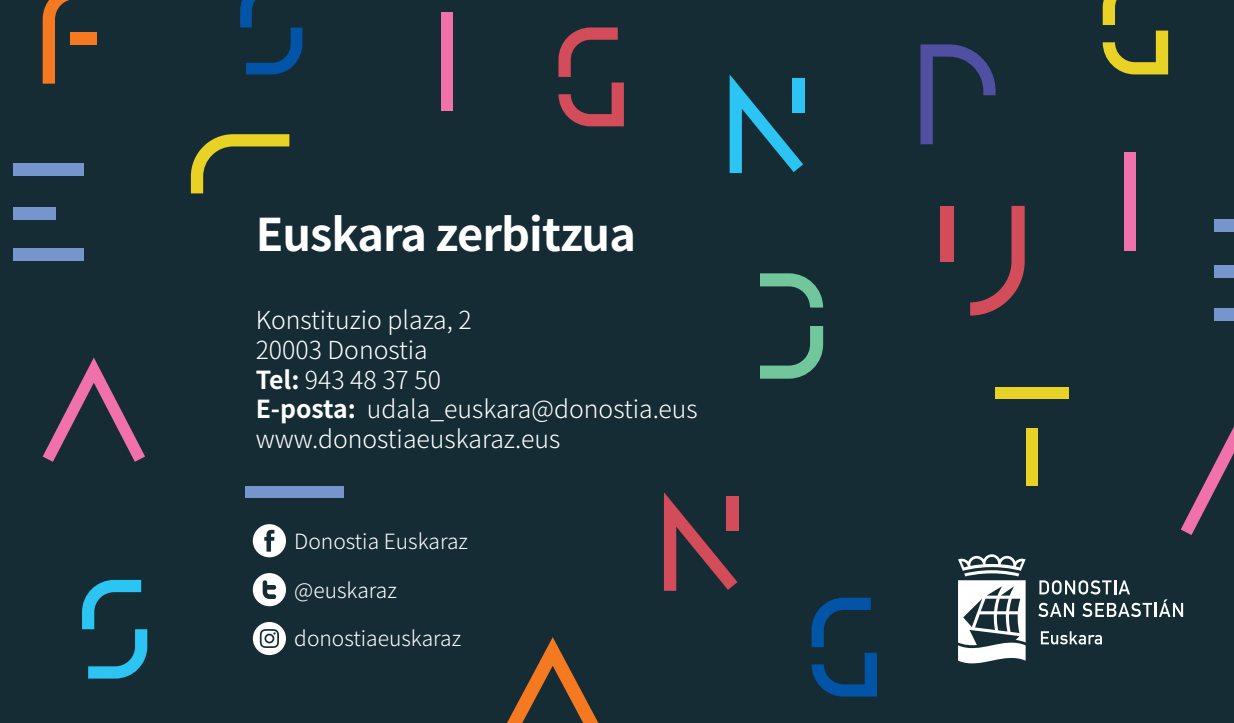
<style>
.page{position:relative;width:1234px;height:723px;background:#fff}
.page>*{position:absolute;margin:0;border:0;box-sizing:border-box;transform-origin:0 0}
.t1{font:700 45px "Noto Sans JP";letter-spacing:-.02em;color:#fff}
.t2{font:300 24.9px "Noto Sans JP";color:#fff}
.t3{font:300 21px "Noto Sans JP";color:#fff}
.s1{font-weight:700}
</style>
<div class="page">
<div style="left:0;top:0;width:1233px;height:723px;background:#152c35"></div>
<svg style="left:1180px;top:428px;width:53px;height:107px"></svg>
<div style="left:1214px;top:219px;width:19px;height:13px;background:#7595cc"></div>
<div style="left:1214px;top:265px;width:19px;height:13px;background:#7595cc"></div>
<div style="left:1214px;top:308px;width:19px;height:13px;background:#7595cc"></div>
<svg style="left:240px;top:0;width:62px;height:74px"></svg>
<svg style="left:970px;top:206px;width:54px;height:110px"></svg>
<div style="left:939px;top:206px;width:14px;height:55px;background:#d24c5a"></div>
<svg style="left:82px;top:580px;width:65px;height:98px"></svg>
<svg style="left:507px;top:637px;width:91px;height:86px"></svg>
<svg style="left:43px;top:0;width:28px;height:84px"></svg>
<div style="left:71px;top:32px;width:26px;height:13px;background:#f47921"></div>
<svg style="left:760px;top:326px;width:63px;height:53px"></svg>
<svg style="left:760px;top:273px;width:63px;height:35px"></svg>
<svg style="left:1102px;top:0;width:15px;height:25px"></svg>
<svg style="left:1102px;top:31px;width:65px;height:43px"></svg>
<svg style="left:191px;top:134px;width:98px;height:59px"></svg>
<svg style="left:558px;top:27px;width:65px;height:99px"></svg>
<svg style="left:664px;top:492px;width:73px;height:99px"></svg>
<div style="left:726px;top:496px;width:12px;height:35px;background:#d24c5a"></div>
<svg style="left:729px;top:74px;width:74px;height:99px"></svg>
<div style="left:792px;top:78px;width:12px;height:35px;background:#2bc4f3"></div>
<svg style="left:43px;top:357px;width:102px;height:105px"></svg>
<div style="left:995px;top:387px;width:73px;height:12px;background:#e9d226"></div>
<div style="left:1026px;top:428px;width:11px;height:58px;background:#e9d226"></div>
<div style="left:1123px;top:152px;width:12px;height:98px;background:#f171ab"></div>
<div style="left:441px;top:12px;width:11px;height:99px;background:#f171ab"></div>
<div style="left:245px;top:486px;width:98px;height:12px;background:#7595cc"></div>
<div style="left:13px;top:164px;width:71px;height:12px;background:#7595cc"></div>
<div style="left:13px;top:207px;width:43px;height:12px;background:#7595cc"></div>
<div style="left:13px;top:248px;width:71px;height:13px;background:#7595cc"></div>
<svg style="left:811px;top:598px;width:59px;height:49px"></svg>
<svg style="left:811px;top:653px;width:65px;height:43px"></svg>
<svg style="left:920px;top:44px;width:75px;height:100px"></svg>
<svg style="left:1040px;top:631px;width:61px;height:13px"></svg>
<svg style="left:1038px;top:580px;width:144px;height:37px"></svg>
<svg style="left:958px;top:554px;width:67px;height:110px"></svg>
<svg style="left:253px;top:622px;width:33px;height:33px"></svg>
<svg style="left:253px;top:524px;width:33px;height:33px"></svg>
<svg style="left:253px;top:573px;width:33px;height:33px"></svg>
<p class="t1" style="left:255px;top:209px;width:382px">Euskara zerbitzua</p>
<p class="t2" style="left:255px;top:306px;width:218px">Konstituzio plaza, 2</p>
<p class="t2" style="left:255px;top:336px;width:174px">20003 Donostia</p>
<p class="t2" style="left:255px;top:365px;width:187px"><span class="s1">Tel:</span> 943 48 37 50</p>
<p class="t2" style="left:255px;top:395px;width:443px"><span class="s1">E-posta:</span> udala_euskara@donostia.eus</p>
<p class="t2" style="left:255px;top:425px;width:306px">www.donostiaeuskaraz.eus</p>
<p class="t3" style="left:294px;top:530px;width:175px">Donostia Euskaraz</p>
<p class="t3" style="left:294px;top:578px;width:104px">@euskaraz</p>
<p class="t3" style="left:294px;top:626px;width:168px">donostiaeuskaraz</p>
</div>
